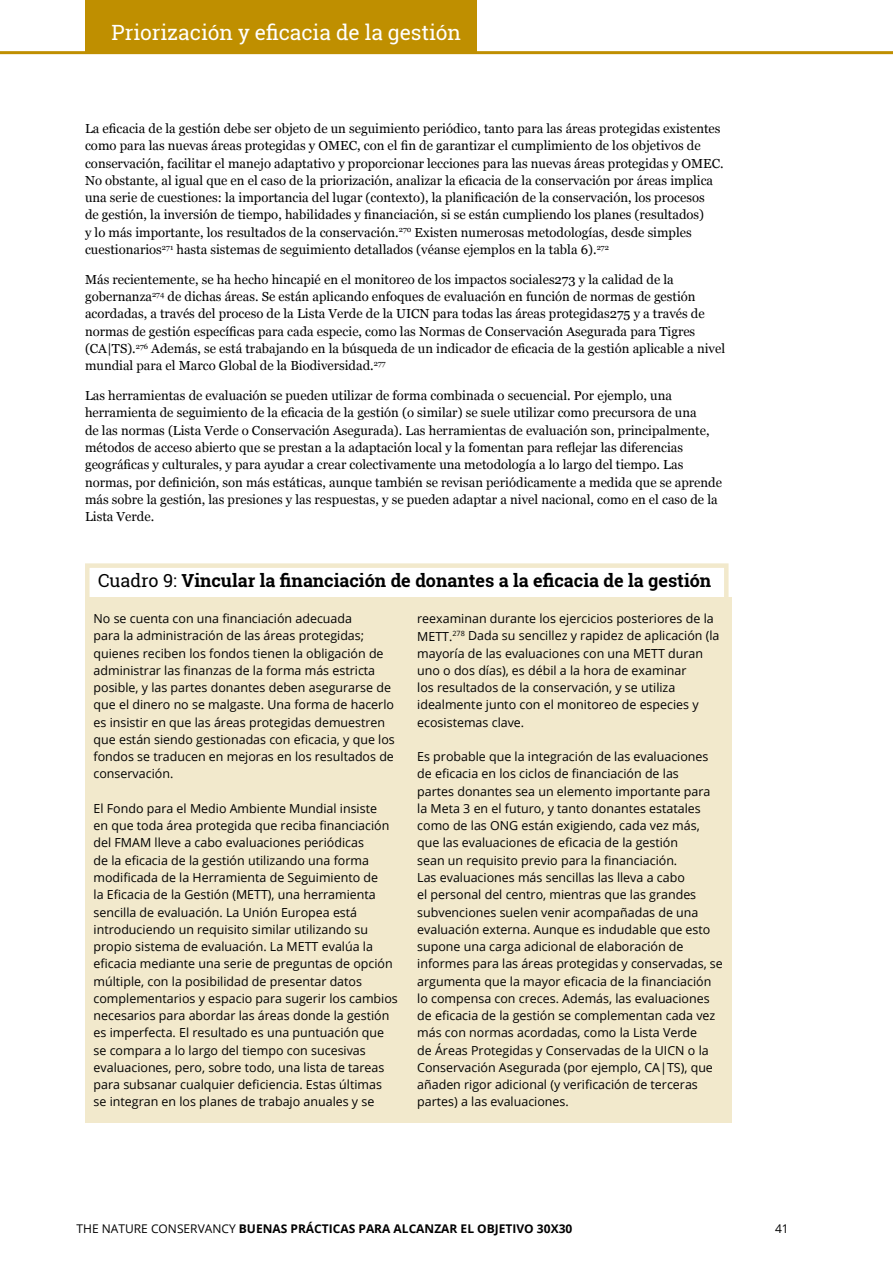
<style>
.page{position:relative;width:893px;height:1263px;background:#fff}
.page>*{position:absolute;margin:0;border:0;box-sizing:border-box;transform-origin:0 0}
.t1{font:21px "Roboto Slab";letter-spacing:-.005em;color:#fff}
.t2{font:700 18px "Roboto Slab";color:#000}
.t3{font:13.05px/17.2px "Georgia";color:#000}
.t4{font:12.45px/17.2px "Open Sans";color:#000}
.t5{font:700 12px "Open Sans";color:#000}
.t6{font:12px "Open Sans";color:#000}
.s1{font-weight:400}
</style>
<div class="page">
<div style="left:85px;top:563px;width:644px;height:75px;border:4px solid #f2e9cc"></div>
<div style="left:85px;top:597px;width:646px;height:526px;background:#f2e9cc"></div>
<hr style="left:0;top:51px;width:893px;height:3px;background:#bf8f00">
<div style="left:85px;top:0;width:391px;height:52px;background:#bf8f00"></div>
<h1 class="t1" style="left:112px;top:18px;width:351px">Priorización y eficacia de la gestión</h1>
<p class="t3" style="left:85px;top:120px;width:640px">La eficacia de la gestión debe ser objeto de un seguimiento periódico, tanto para las áreas protegidas existentes como para las nuevas áreas protegidas y OMEC, con el fin de garantizar el cumplimiento de los objetivos de conservación, facilitar el manejo adaptativo y proporcionar lecciones para las nuevas áreas protegidas y OMEC.<br>No obstante, al igual que en el caso de la priorización, analizar la eficacia de la conservación por áreas implica una serie de cuestiones: la importancia del lugar (contexto), la planificación de la conservación, los procesos<br>de gestión, la inversión de tiempo, habilidades y financiación, si se están cumpliendo los planes (resultados)<br>y lo más importante, los resultados de la conservación.<sup>270</sup> Existen numerosas metodologías, desde simples cuestionarios<sup>271</sup> hasta sistemas de seguimiento detallados (véanse ejemplos en la tabla 6).<sup>272</sup></p>
<p class="t3" style="left:85px;top:270px;width:641px">Más recientemente, se ha hecho hincapié en el monitoreo de los impactos sociales273 y la calidad de la gobernanza<sup>274</sup> de dichas áreas. Se están aplicando enfoques de evaluación en función de normas de gestión acordadas, a través del proceso de la Lista Verde de la UICN para todas las áreas protegidas275 y a través de normas de gestión específicas para cada especie, como las Normas de Conservación Asegurada para Tigres (CA|TS).<sup>276</sup> Además, se está trabajando en la búsqueda de un indicador de eficacia de la gestión aplicable a nivel mundial para el Marco Global de la Biodiversidad.<sup>277</sup></p>
<p class="t3" style="left:85px;top:387px;width:638px">Las herramientas de evaluación se pueden utilizar de forma combinada o secuencial. Por ejemplo, una herramienta de seguimiento de la eficacia de la gestión (o similar) se suele utilizar como precursora de una<br>de las normas (Lista Verde o Conservación Asegurada). Las herramientas de evaluación son, principalmente, métodos de acceso abierto que se prestan a la adaptación local y la fomentan para reflejar las diferencias geográficas y culturales, y para ayudar a crear colectivamente una metodología a lo largo del tiempo. Las normas, por definición, son más estáticas, aunque también se revisan periódicamente a medida que se aprende más sobre la gestión, las presiones y las respuestas, y se pueden adaptar a nivel nacional, como en el caso de la Lista Verde.</p>
<h2 class="t2" style="left:98px;top:568px;width:615px"><span class="s1">Cuadro 9:</span> Vincular la financiación de donantes a la eficacia de la gestión</h2>
<p class="t4" style="left:94px;top:610px;width:303px">No se cuenta con una financiación adecuada<br>para la administración de las áreas protegidas; quienes reciben los fondos tienen la obligación de administrar las finanzas de la forma más estricta posible, y las partes donantes deben asegurarse de que el dinero no se malgaste. Una forma de hacerlo es insistir en que las áreas protegidas demuestren que están siendo gestionadas con eficacia, y que los fondos se traducen en mejoras en los resultados de conservación.</p>
<p class="t4" style="left:94px;top:799px;width:306px">El Fondo para el Medio Ambiente Mundial insiste<br>en que toda área protegida que reciba financiación del FMAM lleve a cabo evaluaciones periódicas<br>de la eficacia de la gestión utilizando una forma modificada de la Herramienta de Seguimiento de<br>la Eficacia de la Gestión (METT), una herramienta sencilla de evaluación. La Unión Europea está introduciendo un requisito similar utilizando su propio sistema de evaluación. La METT evalúa la eficacia mediante una serie de preguntas de opción múltiple, con la posibilidad de presentar datos complementarios y espacio para sugerir los cambios necesarios para abordar las áreas donde la gestión es imperfecta. El resultado es una puntuación que se compara a lo largo del tiempo con sucesivas evaluaciones, pero, sobre todo, una lista de tareas para subsanar cualquier deficiencia. Estas últimas se integran en los planes de trabajo anuales y se</p>
<p class="t4" style="left:417px;top:610px;width:304px">reexaminan durante los ejercicios posteriores de la METT.<sup>278</sup> Dada su sencillez y rapidez de aplicación (la mayoría de las evaluaciones con una METT duran uno o dos días), es débil a la hora de examinar<br>los resultados de la conservación, y se utiliza idealmente junto con el monitoreo de especies y ecosistemas clave.</p>
<p class="t4" style="left:417px;top:748px;width:307px">Es probable que la integración de las evaluaciones de eficacia en los ciclos de financiación de las<br>partes donantes sea un elemento importante para la Meta 3 en el futuro, y tanto donantes estatales como de las ONG están exigiendo, cada vez más, que las evaluaciones de eficacia de la gestión<br>sean un requisito previo para la financiación.<br>Las evaluaciones más sencillas las lleva a cabo<br>el personal del centro, mientras que las grandes subvenciones suelen venir acompañadas de una evaluación externa. Aunque es indudable que esto supone una carga adicional de elaboración de informes para las áreas protegidas y conservadas, se argumenta que la mayor eficacia de la financiación lo compensa con creces. Además, las evaluaciones de eficacia de la gestión se complementan cada vez más con normas acordadas, como la Lista Verde<br>de Áreas Protegidas y Conservadas de la UICN o la Conservación Asegurada (por ejemplo, CA|TS), que añaden rigor adicional (y verificación de terceras partes) a las evaluaciones.</p>
<p class="t5" style="left:77px;top:1220px;width:497px"><span class="s1">THE NATURE CONSERVANCY</span> BUENAS PRÁCTICAS PARA ALCANZAR EL OBJETIVO 30X30</p>
<p class="t6" style="left:775px;top:1221px;width:15px">41</p>
</div>
